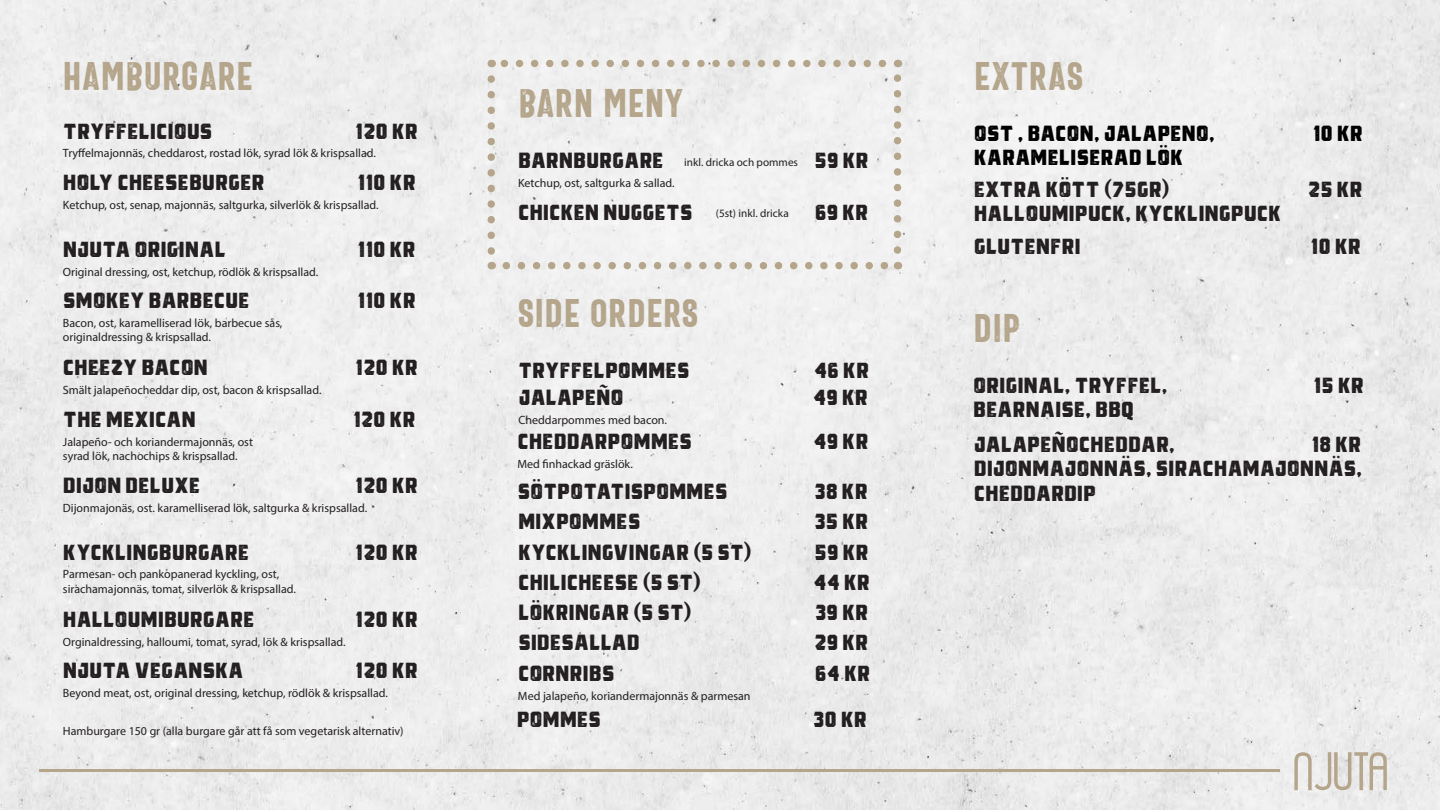
<style>
.page{position:relative;width:1440px;height:810px;background:#ededed}
.page>*{position:absolute;margin:0;border:0;box-sizing:border-box;transform-origin:0 0}
.t1{font:40.5px "Bartender Semi Condensed Sans Letterpress";letter-spacing:.015em;color:#b4a58b}
.t2{font:31.5px/32.8px "Bartender Bold Sans Letterpress";letter-spacing:-.01em;color:#231f20}
.t3{font:31.5px "Bartender Bold Sans Letterpress";letter-spacing:-.01em;color:#000}
.t4{font:12px/14.4px "Myriad Pro";color:#231f20}
.t5{font:11.25px "Myriad Pro";color:#231f20}
</style>
<div class="page">
<svg style="left:506px;top:262px;width:384px;height:7px"></svg>
<svg style="left:499px;top:60px;width:383px;height:7px"></svg>
<svg style="left:488px;top:79px;width:7px;height:190px"></svg>
<svg style="left:894px;top:60px;width:7px;height:190px"></svg>
<hr style="left:39px;top:770px;width:1240px;height:2px;background:#b4a58b">
<svg style="left:1294px;top:752px;width:93px;height:38px;background:#d7d2ca"></svg>
<h1 class="t1" style="left:63px;top:54px;width:192px">HAMBURGARE</h1>
<h2 class="t2" style="left:63px;top:115px;width:151px">TRYFFELICIOUS</h2>
<h2 class="t2" style="left:355px;top:115px;width:65px">120 KR</h2>
<p class="t4" style="left:63px;top:146px;width:315px">Tryffelmajonnäs, cheddarost, rostad lök, syrad lök &amp; krispsallad.</p>
<h2 class="t2" style="left:63px;top:167px;width:203px">HOLY CHEESEBURGER</h2>
<h2 class="t2" style="left:357px;top:167px;width:60px">110 KR</h2>
<p class="t4" style="left:63px;top:197px;width:317px">Ketchup, ost, senap, majonnäs, saltgurka, silverlök &amp; krispsallad.</p>
<h2 class="t2" style="left:63px;top:233px;width:165px">NJUTA ORIGINAL</h2>
<h2 class="t2" style="left:357px;top:233px;width:60px">110 KR</h2>
<p class="t4" style="left:63px;top:264px;width:257px">Original dressing, ost, ketchup, rödlök &amp; krispsallad.</p>
<h2 class="t2" style="left:63px;top:285px;width:188px">SMOKEY BARBECUE</h2>
<h2 class="t2" style="left:357px;top:285px;width:60px">110 KR</h2>
<p class="t4" style="left:63px;top:315px;width:221px">Bacon, ost, karamelliserad lök, barbecue sås, originaldressing &amp; krispsallad.</p>
<h2 class="t2" style="left:63px;top:352px;width:147px">CHEEZY BACON</h2>
<h2 class="t2" style="left:355px;top:352px;width:65px">120 KR</h2>
<p class="t4" style="left:63px;top:383px;width:260px">Smält jalapeñocheddar dip, ost, bacon &amp; krispsallad.</p>
<h2 class="t2" style="left:63px;top:403px;width:135px">THE MEXICAN</h2>
<h2 class="t2" style="left:353px;top:403px;width:65px">120 KR</h2>
<p class="t4" style="left:63px;top:434px;width:192px">Jalapeño- och koriandermajonnäs, ost syrad lök, nachochips &amp; krispsallad.</p>
<h2 class="t2" style="left:63px;top:470px;width:139px">DIJON DELUXE</h2>
<h2 class="t2" style="left:355px;top:470px;width:65px">120 KR</h2>
<p class="t4" style="left:63px;top:500px;width:306px">Dijonmajonäs, ost. karamelliserad lök, saltgurka &amp; krispsallad.</p>
<h2 class="t2" style="left:63px;top:536px;width:188px">KYCKLINGBURGARE</h2>
<h2 class="t2" style="left:355px;top:536px;width:65px">120 KR</h2>
<p class="t4" style="left:63px;top:567px;width:235px">Parmesan- och pankopanerad kyckling, ost, sirachamajonnäs, tomat, silverlök &amp; krispsallad.</p>
<h2 class="t2" style="left:63px;top:604px;width:193px">HALLOUMIBURGARE</h2>
<h2 class="t2" style="left:355px;top:604px;width:65px">120 KR</h2>
<p class="t4" style="left:63px;top:634px;width:284px">Orginaldressing, halloumi, tomat, syrad, lök &amp; krispsallad.</p>
<h2 class="t2" style="left:63px;top:655px;width:182px">NJUTA VEGANSKA</h2>
<h2 class="t2" style="left:355px;top:655px;width:65px">120 KR</h2>
<p class="t4" style="left:63px;top:686px;width:327px">Beyond meat, ost, original dressing, ketchup, rödlök &amp; krispsallad.</p>
<p class="t4" style="left:63px;top:723px;width:342px">Hamburgare 150 gr (alla burgare går att få som vegetarisk alternativ)</p>
<h1 class="t1" style="left:518px;top:81px;width:166px">BARN MENY</h1>
<h2 class="t2" style="left:518px;top:145px;width:147px">BARNBURGARE</h2>
<h2 class="t2" style="left:814px;top:145px;width:56px">59 KR</h2>
<p class="t4" style="left:518px;top:176px;width:158px">Ketchup, ost, saltgurka &amp; sallad.</p>
<p class="t5" style="left:684px;top:155px;width:115px">inkl. dricka och pommes</p>
<h2 class="t2" style="left:518px;top:196px;width:176px">CHICKEN NUGGETS</h2>
<p class="t5" style="left:716px;top:206px;width:74px">(5st) inkl. dricka</p>
<h2 class="t2" style="left:815px;top:196px;width:55px">69 KR</h2>
<h1 class="t1" style="left:518px;top:291px;width:181px">SIDE ORDERS</h1>
<h2 class="t2" style="left:518px;top:354px;width:173px">TRYFFELPOMMES</h2>
<h2 class="t2" style="left:814px;top:354px;width:57px">46 KR</h2>
<h2 class="t2" style="left:518px;top:381px;width:107px">JALAPEÑO</h2>
<h2 class="t2" style="left:813px;top:381px;width:57px">49 KR</h2>
<p class="t4" style="left:518px;top:412px;width:150px">Cheddarpommes med bacon.</p>
<h2 class="t2" style="left:517px;top:426px;width:176px">CHEDDARPOMMES</h2>
<h2 class="t2" style="left:813px;top:426px;width:57px">49 KR</h2>
<p class="t4" style="left:517px;top:456px;width:117px">Med finhackad gräslök.</p>
<h2 class="t2" style="left:517px;top:476px;width:212px">SÖTPOTATISPOMMES</h2>
<h2 class="t2" style="left:814px;top:476px;width:55px">38 KR</h2>
<h2 class="t2" style="left:518px;top:506px;width:124px">MIXPOMMES</h2>
<h2 class="t2" style="left:814px;top:506px;width:56px">35 KR</h2>
<h2 class="t2" style="left:518px;top:537px;width:235px">KYCKLINGVINGAR (5 ST)</h2>
<h2 class="t2" style="left:814px;top:537px;width:56px">59 KR</h2>
<h2 class="t2" style="left:518px;top:567px;width:185px">CHILICHEESE (5 ST)</h2>
<h2 class="t2" style="left:813px;top:567px;width:59px">44 KR</h2>
<h2 class="t2" style="left:518px;top:597px;width:175px">LÖKRINGAR (5 ST)</h2>
<h2 class="t2" style="left:815px;top:597px;width:55px">39 KR</h2>
<h2 class="t2" style="left:518px;top:627px;width:124px">SIDESALLAD</h2>
<h2 class="t2" style="left:814px;top:627px;width:56px">29 KR</h2>
<h2 class="t2" style="left:518px;top:658px;width:98px">CORNRIBS</h2>
<h2 class="t2" style="left:815px;top:658px;width:57px">64 KR</h2>
<p class="t4" style="left:518px;top:688px;width:234px">Med jalapeño, koriandermajonnäs &amp; parmesan</p>
<h2 class="t2" style="left:517px;top:703px;width:86px">POMMES</h2>
<h2 class="t2" style="left:813px;top:703px;width:56px">30 KR</h2>
<h1 class="t1" style="left:974px;top:54px;width:110px">EXTRAS</h1>
<h2 class="t3" style="left:974px;top:119px;width:243px">OST , BACON, JALAPENO,</h2>
<h2 class="t3" style="left:1312px;top:119px;width:52px">10 KR</h2>
<h2 class="t3" style="left:974px;top:143px;width:211px">KARAMELISERAD LÖK</h2>
<h2 class="t2" style="left:974px;top:174px;width:198px">EXTRA KÖTT (75GR)</h2>
<h2 class="t2" style="left:1308px;top:174px;width:56px">25 KR</h2>
<h2 class="t2" style="left:974px;top:198px;width:309px">HALLOUMIPUCK, KYCKLINGPUCK<br>GLUTENFRI</h2>
<h2 class="t2" style="left:1310px;top:231px;width:52px">10 KR</h2>
<h1 class="t1" style="left:973px;top:306px;width:48px">DIP</h1>
<h2 class="t2" style="left:973px;top:369px;width:196px">ORIGINAL, TRYFFEL,</h2>
<h2 class="t2" style="left:1313px;top:369px;width:52px">15 KR</h2>
<h2 class="t2" style="left:973px;top:392px;width:203px;line-height:34.9px">BEARNAISE, BBQ<br>JALAPEÑOCHEDDAR,</h2>
<h2 class="t2" style="left:974px;top:433px;width:390px;line-height:24.2px;text-align:right">18 KR<br>DIJONMAJONNÄS, SIRACHAMAJONNÄS,</h2>
<h2 class="t2" style="left:974px;top:477px;width:124px">CHEDDARDIP</h2>
</div>
